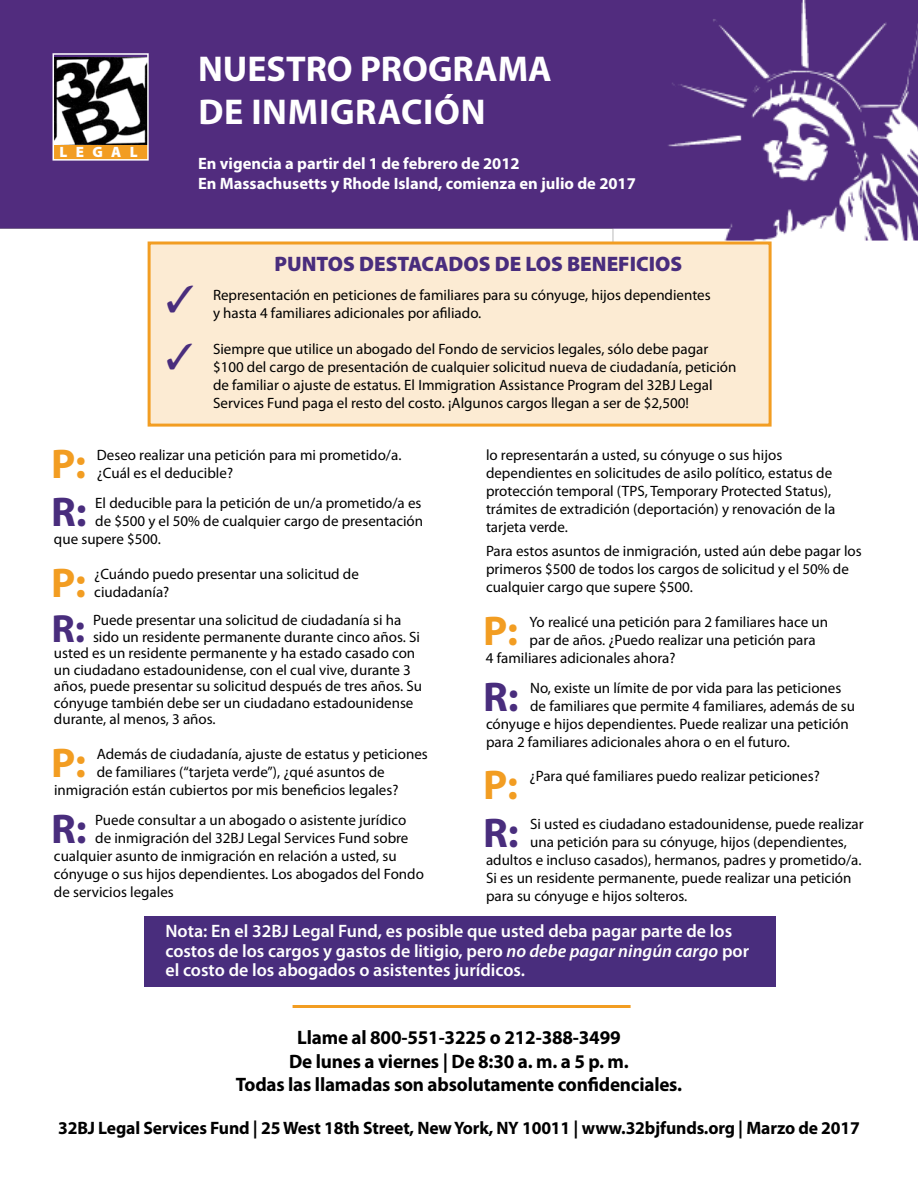
<style>
.page{position:relative;width:918px;height:1188px;background:#fff}
.page>*{position:absolute;margin:0;border:0;box-sizing:border-box;transform-origin:0 0}
.t1{font:700 41.7px "Myriad Pro";color:#f29d22}
.t2{font:700 41.7px "Myriad Pro";color:#492d7d}
.t3{font:700 39.45px "Myriad Pro";color:#492d7d}
.t4{font:700 36px/43.2px "Myriad Pro";color:#fff}
.t5{font:900 21px "Myriad Pro";color:#492d7d}
.t6{font:700 19.5px/23.4px "Myriad Pro";letter-spacing:-.01em;color:#000;text-align:center}
.t7{font:600 18px/19.5px "Myriad Pro";color:#fff}
.t8{font:700 18px "Myriad Pro";letter-spacing:-.01em;color:#000}
.t9{font:700 16.5px/19.8px "Myriad Pro";color:#fff}
.t10{font:15px/18px "Myriad Pro";color:#000}
.t11{font:900 15px "Myriad Pro";letter-spacing:.56em;color:#fff}
.s1{font-style:italic}
</style>
<div class="page">
<img style="left:0;top:0;width:918px;height:244px">
<div style="left:148px;top:242px;width:624px;height:185px;background:#fcebd3;border:3px solid #f29d22"></div>
<div style="left:144px;top:916px;width:632px;height:70px;background:#492d7d"></div>
<hr style="left:293px;top:1005px;width:338px;height:3px;background:#f29d22">
<div style="left:54px;top:143px;width:94px;height:17px;background:#f29d22"></div>
<img style="left:56px;top:58px;width:90px;height:86px">
<div style="left:53px;top:53px;width:96px;height:108px;border:2px solid #fff"></div>
<p class="t11" style="left:59px;top:143px;width:80px">LEGAL</p>
<h3 class="t4" style="left:198px;top:48px;width:355px">NUESTRO PROGRAMA<br>DE INMIGRACIÓN</h3>
<p class="t9" style="left:198px;top:154px;width:439px">En vigencia a partir del 1 de febrero de 2012<br>En Massachusetts y Rhode Island, comienza en julio de 2017</p>
<h3 class="t5" style="left:275px;top:252px;width:409px">PUNTOS DESTACADOS DE LOS BENEFICIOS</h3>
<p class="t10" style="left:213px;top:286px;width:499px">Representación en peticiones de familiares para su cónyuge, hijos dependientes y hasta 4 familiares adicionales por afiliado.</p>
<p class="t10" style="left:213px;top:340px;width:525px">Siempre que utilice un abogado del Fondo de servicios legales, sólo debe pagar $100 del cargo de presentación de cualquier solicitud nueva de ciudadanía, petición de familiar o ajuste de estatus. El Immigration Assistance Program del 32BJ Legal Services Fund paga el resto del costo. ¡Algunos cargos llegan a ser de $2,500!</p>
<h1 class="t1" style="left:51px;top:441px;width:36px">P:</h1>
<p class="t10" style="left:97px;top:446px;width:306px">Deseo realizar una petición para mi prometido/a. ¿Cuál es el deducible?</p>
<h1 class="t2" style="left:51px;top:489px;width:37px">R:</h1>
<p class="t10" style="left:95px;top:494px;width:328px">El deducible para la petición de un/a prometido/a es</p>
<p class="t10" style="left:95px;top:512px;width:329px">de $500 y el 50% de cualquier cargo de presentación</p>
<p class="t10" style="left:54px;top:530px;width:108px">que supere $500.</p>
<h1 class="t1" style="left:51px;top:559px;width:36px">P:</h1>
<p class="t10" style="left:94px;top:565px;width:266px">¿Cuándo puedo presentar una solicitud de ciudadanía?</p>
<h2 class="t3" style="left:51px;top:606px;width:35px">R:</h2>
<p class="t10" style="left:93px;top:611px;width:310px">Puede presentar una solicitud de ciudadanía si ha</p>
<p class="t10" style="left:93px;top:628px;width:329px">sido un residente permanente durante cinco años. Si</p>
<p class="t10" style="left:54px;top:644px;width:363px">usted es un residente permanente y ha estado casado con</p>
<p class="t10" style="left:54px;top:661px;width:358px">un ciudadano estadounidense, con el cual vive, durante 3</p>
<p class="t10" style="left:54px;top:677px;width:370px">años, puede presentar su solicitud después de tres años. Su</p>
<p class="t10" style="left:54px;top:694px;width:361px">cónyuge también debe ser un ciudadano estadounidense</p>
<p class="t10" style="left:54px;top:710px;width:163px">durante, al menos, 3 años.</p>
<h1 class="t1" style="left:51px;top:739px;width:36px">P:</h1>
<p class="t10" style="left:97px;top:745px;width:332px">Además de ciudadanía, ajuste de estatus y peticiones</p>
<p class="t10" style="left:97px;top:763px;width:289px">de familiares (“tarjeta verde”), ¿qué asuntos de</p>
<p class="t10" style="left:54px;top:781px;width:346px">inmigración están cubiertos por mis beneficios legales?</p>
<h1 class="t2" style="left:51px;top:805px;width:37px">R:</h1>
<p class="t10" style="left:95px;top:811px;width:313px">Puede consultar a un abogado o asistente jurídico</p>
<p class="t10" style="left:95px;top:829px;width:315px">de inmigración del 32BJ Legal Services Fund sobre</p>
<p class="t10" style="left:54px;top:847px;width:344px">cualquier asunto de inmigración en relación a usted, su</p>
<p class="t10" style="left:54px;top:865px;width:371px">cónyuge o sus hijos dependientes. Los abogados del Fondo</p>
<p class="t10" style="left:54px;top:883px;width:121px">de servicios legales</p>
<p class="t10" style="left:486px;top:446px;width:351px">lo representarán a usted, su cónyuge o sus hijos dependientes en solicitudes de asilo político, estatus de protección temporal (TPS, Temporary Protected Status), trámites de extradición (deportación) y renovación de la tarjeta verde.</p>
<p class="t10" style="left:486px;top:542px;width:377px">Para estos asuntos de inmigración, usted aún debe pagar los primeros $500 de todos los cargos de solicitud y el 50% de cualquier cargo que supere $500.</p>
<h1 class="t1" style="left:483px;top:607px;width:36px">P:</h1>
<p class="t10" style="left:530px;top:613px;width:300px">Yo realicé una petición para 2 familiares hace un</p>
<p class="t10" style="left:530px;top:631px;width:287px">par de años. ¿Puedo realizar una petición para</p>
<p class="t10" style="left:486px;top:649px;width:191px">4 familiares adicionales ahora?</p>
<h1 class="t2" style="left:483px;top:673px;width:37px">R:</h1>
<p class="t10" style="left:530px;top:679px;width:313px">No, existe un límite de por vida para las peticiones</p>
<p class="t10" style="left:530px;top:697px;width:327px">de familiares que permite 4 familiares, además de su</p>
<p class="t10" style="left:486px;top:715px;width:364px">cónyuge e hijos dependientes. Puede realizar una petición</p>
<p class="t10" style="left:486px;top:733px;width:305px">para 2 familiares adicionales ahora o en el futuro.</p>
<h1 class="t1" style="left:483px;top:762px;width:36px">P:</h1>
<p class="t10" style="left:530px;top:767px;width:292px">¿Para qué familiares puedo realizar peticiones?</p>
<h1 class="t2" style="left:483px;top:810px;width:37px">R:</h1>
<p class="t10" style="left:530px;top:815px;width:335px">Si usted es ciudadano estadounidense, puede realizar</p>
<p class="t10" style="left:530px;top:833px;width:318px">una petición para su cónyuge, hijos (dependientes,</p>
<p class="t10" style="left:486px;top:851px;width:377px">adultos e incluso casados), hermanos, padres y prometido/a.</p>
<p class="t10" style="left:486px;top:869px;width:367px">Si es un residente permanente, puede realizar una petición</p>
<p class="t10" style="left:486px;top:887px;width:203px">para su cónyuge e hijos solteros.</p>
<p class="t7" style="left:165px;top:921px;width:585px">Nota: En el 32BJ Legal Fund, es posible que usted deba pagar parte de los costos de los cargos y gastos de litigio, pero <span class="s1">no debe pagar ningún cargo</span> por el costo de los abogados o asistentes jurídicos.</p>
<h3 class="t6" style="left:236px;top:1026px;width:448px">Llame al 800-551-3225 o 212-388-3499<br>De lunes a viernes | De 8:30 a. m. a 5 p. m.<br>Todas las llamadas son absolutamente confidenciales.</h3>
<p class="t8" style="left:58px;top:1118px;width:803px">32BJ Legal Services Fund | 25 West 18th Street, New York, NY 10011 | www.32bjfunds.org | Marzo de 2017</p>
</div>
